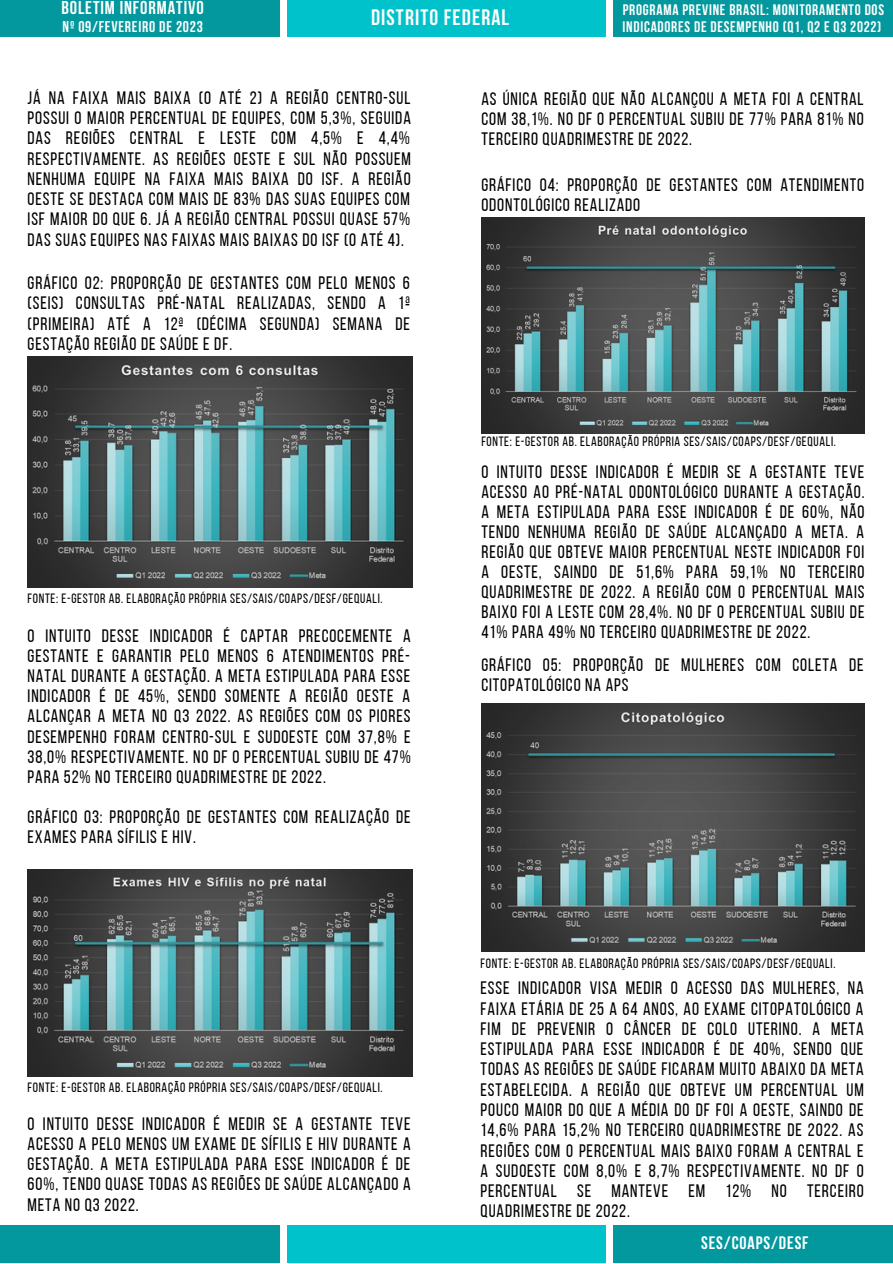
<style>
.page{position:relative;width:893px;height:1264px;background:#fff}
.page>*{position:absolute;margin:0;border:0;box-sizing:border-box;transform-origin:0 0}
.t1{font:700 22.2px "Bebas Neue";letter-spacing:.05em;color:#fff}
.t2{font:700 18.45px "Bebas Neue";letter-spacing:.05em;color:#fff}
.t3{font:18px/20.2px "Bebas Neue";letter-spacing:.05em;color:#000;text-align:justify}
.t4{font:700 18px "Bebas Neue";letter-spacing:.05em;color:#fff}
.t5{font:700 15.45px "Bebas Neue";letter-spacing:.05em;color:#fff}
.t6{font:700 15.15px/17px "Bebas Neue";letter-spacing:.05em;color:#fff}
.t7{font:13.5px "Bebas Neue";letter-spacing:.05em;color:#000}
</style>
<div class="page">
<div style="left:0;top:0;width:279px;height:37px;background:#03989e"></div>
<div style="left:287px;top:0;width:318px;height:37px;background:#00c2cb"></div>
<div style="left:613px;top:0;width:279px;height:37px;background:#03989e"></div>
<div style="left:0;top:1224px;width:279px;height:38px;background:#03989e"></div>
<div style="left:287px;top:1224px;width:318px;height:38px;background:#00c2cb"></div>
<div style="left:613px;top:1224px;width:279px;height:38px;background:#03989e"></div>
<img style="left:28px;top:356px;width:384px;height:231px">
<img style="left:28px;top:869px;width:384px;height:207px">
<img style="left:481px;top:217px;width:383px;height:216px">
<img style="left:481px;top:703px;width:383px;height:248px">
<p class="t2" style="left:61px;top:0;width:144px">BOLETIM INFORMATIVO</p>
<p class="t5" style="left:63px;top:21px;width:142px">Nº 09/FEVEREIRO DE 2023</p>
<p class="t1" style="left:371px;top:8px;width:139px">DISTRITO FEDERAL</p>
<p class="t6" style="left:622px;top:3px;width:263px">PROGRAMA PREVINE BRASIL: MONITORAMENTO DOS<br>INDICADORES DE DESEMPENHO (Q1, Q2 E Q3 2022)</p>
<p class="t3" style="left:28px;top:89px;width:385px">JÁ NA FAIXA MAIS BAIXA (0 ATÉ 2) A REGIÃO CENTRO-SUL POSSUI O MAIOR PERCENTUAL DE EQUIPES, COM 5,3%, SEGUIDA DAS REGIÕES CENTRAL E LESTE COM 4,5% E 4,4% RESPECTIVAMENTE. AS REGIÕES OESTE E SUL NÃO POSSUEM NENHUMA EQUIPE NA FAIXA MAIS BAIXA DO ISF. A REGIÃO OESTE SE DESTACA COM MAIS DE 83% DAS SUAS EQUIPES COM ISF MAIOR DO QUE 6. JÁ A REGIÃO CENTRAL POSSUI QUASE 57% DAS SUAS EQUIPES NAS FAIXAS MAIS BAIXAS DO ISF (0 ATÉ 4).</p>
<p class="t3" style="left:481px;top:90px;width:384px">AS ÚNICA REGIÃO QUE NÃO ALCANÇOU A META FOI A CENTRAL COM 38,1%. NO DF O PERCENTUAL SUBIU DE 77% PARA 81% NO TERCEIRO QUADRIMESTRE DE 2022.</p>
<p class="t3" style="left:481px;top:176px;width:384px">GRÁFICO 04: PROPORÇÃO DE GESTANTES COM ATENDIMENTO<br>ODONTOLÓGICO REALIZADO</p>
<p class="t3" style="left:28px;top:274px;width:384px">GRÁFICO 02: PROPORÇÃO DE GESTANTES COM PELO MENOS 6 (SEIS) CONSULTAS PRÉ-NATAL REALIZADAS, SENDO A 1ª (PRIMEIRA) ATÉ A 12ª (DÉCIMA SEGUNDA) SEMANA DE GESTAÇÃO REGIÃO DE SAÚDE E DF.</p>
<p class="t7" style="left:28px;top:593px;width:356px">FONTE: E-GESTOR AB. ELABORAÇÃO PRÓPRIA SES/SAIS/COAPS/DESF/GEQUALI.</p>
<p class="t3" style="left:28px;top:627px;width:384px">O INTUITO DESSE INDICADOR É CAPTAR PRECOCEMENTE A GESTANTE E GARANTIR PELO MENOS 6 ATENDIMENTOS PRÉ-NATAL DURANTE A GESTAÇÃO. A META ESTIPULADA PARA ESSE INDICADOR É DE 45%, SENDO SOMENTE A REGIÃO OESTE A ALCANÇAR A META NO Q3 2022. AS REGIÕES COM OS PIORES DESEMPENHO FORAM CENTRO-SUL E SUDOESTE COM 37,8% E 38,0% RESPECTIVAMENTE. NO DF O PERCENTUAL SUBIU DE 47% PARA 52% NO TERCEIRO QUADRIMESTRE DE 2022.</p>
<p class="t3" style="left:28px;top:808px;width:384px">GRÁFICO 03: PROPORÇÃO DE GESTANTES COM REALIZAÇÃO DE<br>EXAMES PARA SÍFILIS E HIV.</p>
<p class="t7" style="left:28px;top:1081px;width:356px">FONTE: E-GESTOR AB. ELABORAÇÃO PRÓPRIA SES/SAIS/COAPS/DESF/GEQUALI.</p>
<p class="t3" style="left:28px;top:1115px;width:384px">O INTUITO DESSE INDICADOR É MEDIR SE A GESTANTE TEVE ACESSO A PELO MENOS UM EXAME DE SÍFILIS E HIV DURANTE A GESTAÇÃO. A META ESTIPULADA PARA ESSE INDICADOR É DE 60%, TENDO QUASE TODAS AS REGIÕES DE SAÚDE ALCANÇADO A META NO Q3 2022.</p>
<p class="t7" style="left:481px;top:436px;width:356px">FONTE: E-GESTOR AB. ELABORAÇÃO PRÓPRIA SES/SAIS/COAPS/DESF/GEQUALI.</p>
<p class="t3" style="left:481px;top:463px;width:385px">O INTUITO DESSE INDICADOR É MEDIR SE A GESTANTE TEVE ACESSO AO PRÉ-NATAL ODONTOLÓGICO DURANTE A GESTAÇÃO.<br>A META ESTIPULADA PARA ESSE INDICADOR É DE 60%, NÃO TENDO NENHUMA REGIÃO DE SAÚDE ALCANÇADO A META. A REGIÃO QUE OBTEVE MAIOR PERCENTUAL NESTE INDICADOR FOI A OESTE, SAINDO DE 51,6% PARA 59,1% NO TERCEIRO QUADRIMESTRE DE 2022. A REGIÃO COM O PERCENTUAL MAIS BAIXO FOI A LESTE COM 28,4%. NO DF O PERCENTUAL SUBIU DE 41% PARA 49% NO TERCEIRO QUADRIMESTRE DE 2022.</p>
<p class="t3" style="left:481px;top:656px;width:384px">GRÁFICO 05: PROPORÇÃO DE MULHERES COM COLETA DE<br>CITOPATOLÓGICO NA APS</p>
<p class="t7" style="left:480px;top:957px;width:356px">FONTE: E-GESTOR AB. ELABORAÇÃO PRÓPRIA SES/SAIS/COAPS/DESF/GEQUALI.</p>
<p class="t3" style="left:480px;top:979px;width:385px">ESSE INDICADOR VISA MEDIR O ACESSO DAS MULHERES, NA FAIXA ETÁRIA DE 25 A 64 ANOS, AO EXAME CITOPATOLÓGICO A FIM DE PREVENIR O CÂNCER DE COLO UTERINO. A META ESTIPULADA PARA ESSE INDICADOR É DE 40%, SENDO QUE TODAS AS REGIÕES DE SAÚDE FICARAM MUITO ABAIXO DA META ESTABELECIDA. A REGIÃO QUE OBTEVE UM PERCENTUAL UM POUCO MAIOR DO QUE A MÉDIA DO DF FOI A OESTE, SAINDO DE 14,6% PARA 15,2% NO TERCEIRO QUADRIMESTRE DE 2022. AS REGIÕES COM O PERCENTUAL MAIS BAIXO FORAM A CENTRAL E A SUDOESTE COM 8,0% E 8,7% RESPECTIVAMENTE. NO DF O PERCENTUAL SE MANTEVE EM 12% NO TERCEIRO QUADRIMESTRE DE 2022.</p>
<p class="t4" style="left:701px;top:1235px;width:109px">SES/COAPS/DESF</p>
</div>
